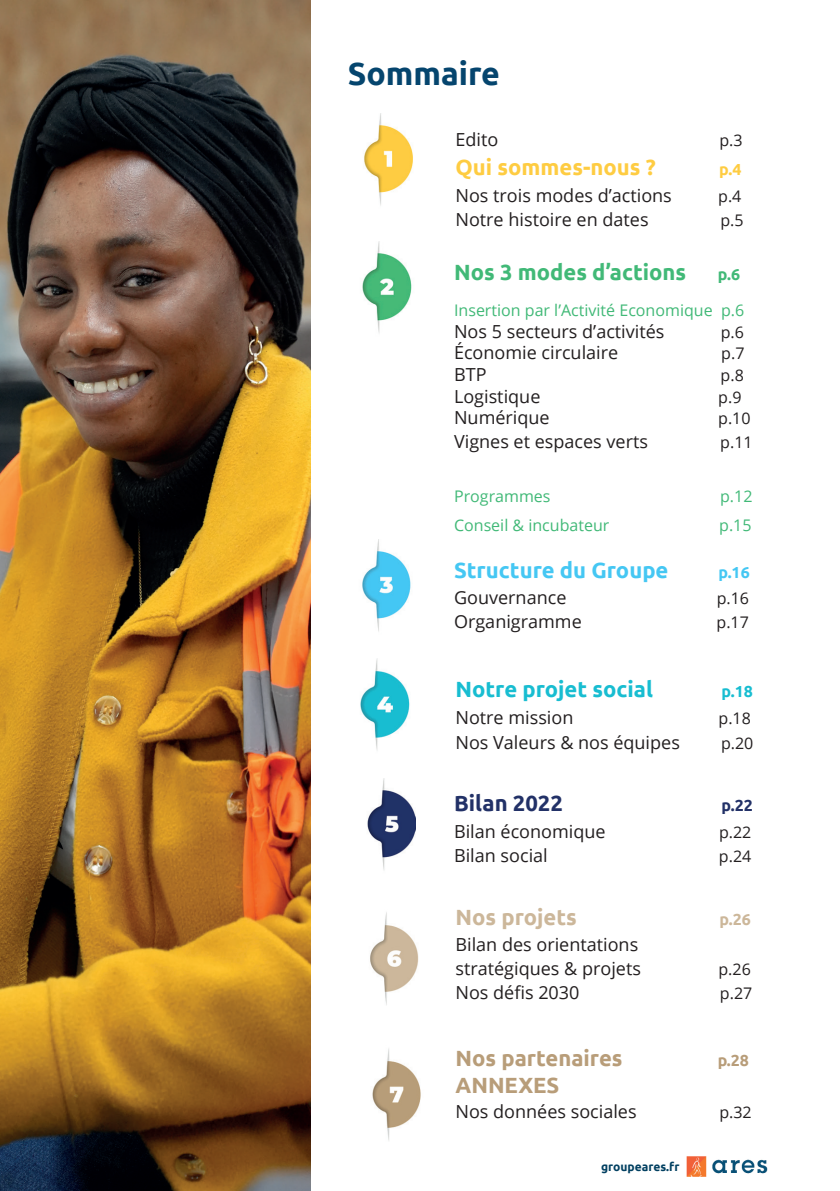
<style>
.page{position:relative;width:840px;height:1191px;background:#fff}
.page>*{position:absolute;margin:0;border:0;box-sizing:border-box;transform-origin:0 0}
.t1{font:700 32px "Ubuntu";color:#05456e}
.t2{font:700 22px "Ubuntu";color:#b89d79}
.t3{font:700 22px "Ubuntu";color:#41b977}
.t4{font:700 22px "Ubuntu";color:#45c7f3}
.t5{font:700 22px "Ubuntu";color:#18bdd1}
.t6{font:700 22px "Ubuntu";color:#fecc42}
.t7{font:700 22px "Ubuntu";color:#ccb79a}
.t8{font:700 22px "Ubuntu";color:#223167}
.t9{font:18px/24px "Open Sans";color:#231f20}
.t10{font:16px "Open Sans";color:#41b977}
.t11{font:16px "Open Sans";color:#231f20}
.t12{font:700 16px "Ubuntu";color:#45c7f3}
.t13{font:700 16px "Ubuntu";color:#18bdd1}
.t14{font:700 16px "Ubuntu";color:#223167}
.t15{font:700 16px "Ubuntu";color:#b89d79}
.t16{font:700 16px "Ubuntu";color:#ccb79a}
.t17{font:700 16px "Ubuntu";color:#fecc42}
.t18{font:700 16px "Ubuntu";color:#41b977}
.t19{font:700 12px "Ubuntu";color:#024061}
</style>
<div class="page">
<img style="left:686px;top:1156px;width:81px;height:20px">
<img style="left:0;top:0;width:310px;height:1191px">
<img style="left:364px;top:113px;width:49px;height:93px">
<img style="left:362px;top:241px;width:50px;height:92px">
<img style="left:362px;top:539px;width:49px;height:93px">
<img style="left:360px;top:658px;width:50px;height:92px">
<img style="left:367px;top:778px;width:48px;height:92px">
<img style="left:370px;top:912px;width:49px;height:93px">
<img style="left:372px;top:1048px;width:49px;height:93px">
<h1 class="t1" style="left:347px;top:54px;width:154px">Sommaire</h1>
<p class="t9" style="left:455px;top:127px;width:44px">Edito</p>
<p class="t11" style="left:719px;top:129px;width:25px">p.3</p>
<p class="t6" style="left:455px;top:154px;width:202px">Qui sommes-nous ?</p>
<p class="t17" style="left:718px;top:160px;width:24px">p.4</p>
<p class="t9" style="left:455px;top:183px;width:218px">Nos trois modes d’actions</p>
<p class="t11" style="left:717px;top:185px;width:25px">p.4</p>
<p class="t9" style="left:455px;top:207px;width:194px">Notre histoire en dates</p>
<p class="t11" style="left:720px;top:209px;width:25px">p.5</p>
<p class="t3" style="left:454px;top:258px;width:233px">Nos 3 modes d’actions</p>
<p class="t18" style="left:717px;top:264px;width:24px">p.6</p>
<p class="t10" style="left:454px;top:299px;width:291px">Insertion par l’Activité Economique p.6</p>
<p class="t9" style="left:454px;top:319px;width:212px">Nos 5 secteurs d’activités</p>
<p class="t11" style="left:720px;top:321px;width:25px">p.6</p>
<p class="t9" style="left:454px;top:340px;width:166px">Économie circulaire</p>
<p class="t11" style="left:721px;top:343px;width:25px">p.7</p>
<p class="t9" style="left:454px;top:362px;width:34px">BTP</p>
<p class="t11" style="left:720px;top:364px;width:25px">p.8</p>
<p class="t9" style="left:454px;top:384px;width:88px">Logistique</p>
<p class="t11" style="left:718px;top:386px;width:25px">p.9</p>
<p class="t9" style="left:454px;top:405px;width:97px">Numérique</p>
<p class="t11" style="left:717px;top:407px;width:34px">p.10</p>
<p class="t9" style="left:454px;top:429px;width:195px">Vignes et espaces verts</p>
<p class="t11" style="left:719px;top:431px;width:34px">p.11</p>
<p class="t10" style="left:454px;top:485px;width:98px">Programmes</p>
<p class="t10" style="left:719px;top:485px;width:34px">p.12</p>
<p class="t10" style="left:454px;top:514px;width:157px">Conseil &amp; incubateur</p>
<p class="t10" style="left:718px;top:514px;width:34px">p.15</p>
<p class="t4" style="left:454px;top:557px;width:216px">Structure du Groupe</p>
<p class="t12" style="left:718px;top:562px;width:33px">p.16</p>
<p class="t9" style="left:454px;top:585px;width:114px">Gouvernance</p>
<p class="t11" style="left:716px;top:587px;width:34px">p.16</p>
<p class="t9" style="left:454px;top:609px;width:129px">Organigramme</p>
<p class="t11" style="left:716px;top:611px;width:34px">p.17</p>
<p class="t5" style="left:455px;top:676px;width:199px">Notre projet social</p>
<p class="t13" style="left:721px;top:681px;width:33px">p.18</p>
<p class="t9" style="left:455px;top:705px;width:119px">Notre mission</p>
<p class="t11" style="left:718px;top:707px;width:34px">p.18</p>
<p class="t9" style="left:455px;top:729px;width:226px">Nos Valeurs &amp; nos équipes</p>
<p class="t11" style="left:720px;top:731px;width:34px">p.20</p>
<p class="t8" style="left:454px;top:790px;width:110px">Bilan 2022</p>
<p class="t14" style="left:721px;top:795px;width:33px">p.22</p>
<p class="t9" style="left:454px;top:819px;width:153px">Bilan économique</p>
<p class="t11" style="left:718px;top:821px;width:34px">p.22</p>
<p class="t9" style="left:454px;top:843px;width:95px">Bilan social</p>
<p class="t11" style="left:718px;top:845px;width:34px">p.24</p>
<p class="t7" style="left:455px;top:903px;width:123px">Nos projets</p>
<p class="t16" style="left:719px;top:909px;width:33px">p.26</p>
<p class="t9" style="left:455px;top:932px;width:187px">Bilan des orientations stratégiques &amp; projets</p>
<p class="t11" style="left:718px;top:958px;width:34px">p.26</p>
<p class="t9" style="left:455px;top:980px;width:125px">Nos défis 2030</p>
<p class="t11" style="left:719px;top:982px;width:34px">p.27</p>
<p class="t2" style="left:455px;top:1044px;width:168px">Nos partenaires</p>
<p class="t15" style="left:717px;top:1050px;width:33px">p.28</p>
<p class="t2" style="left:455px;top:1072px;width:105px">ANNEXES</p>
<p class="t9" style="left:455px;top:1098px;width:183px">Nos données sociales</p>
<p class="t11" style="left:719px;top:1100px;width:34px">p.32</p>
<p class="t19" style="left:600px;top:1159px;width:80px">groupeares.fr</p>
</div>
